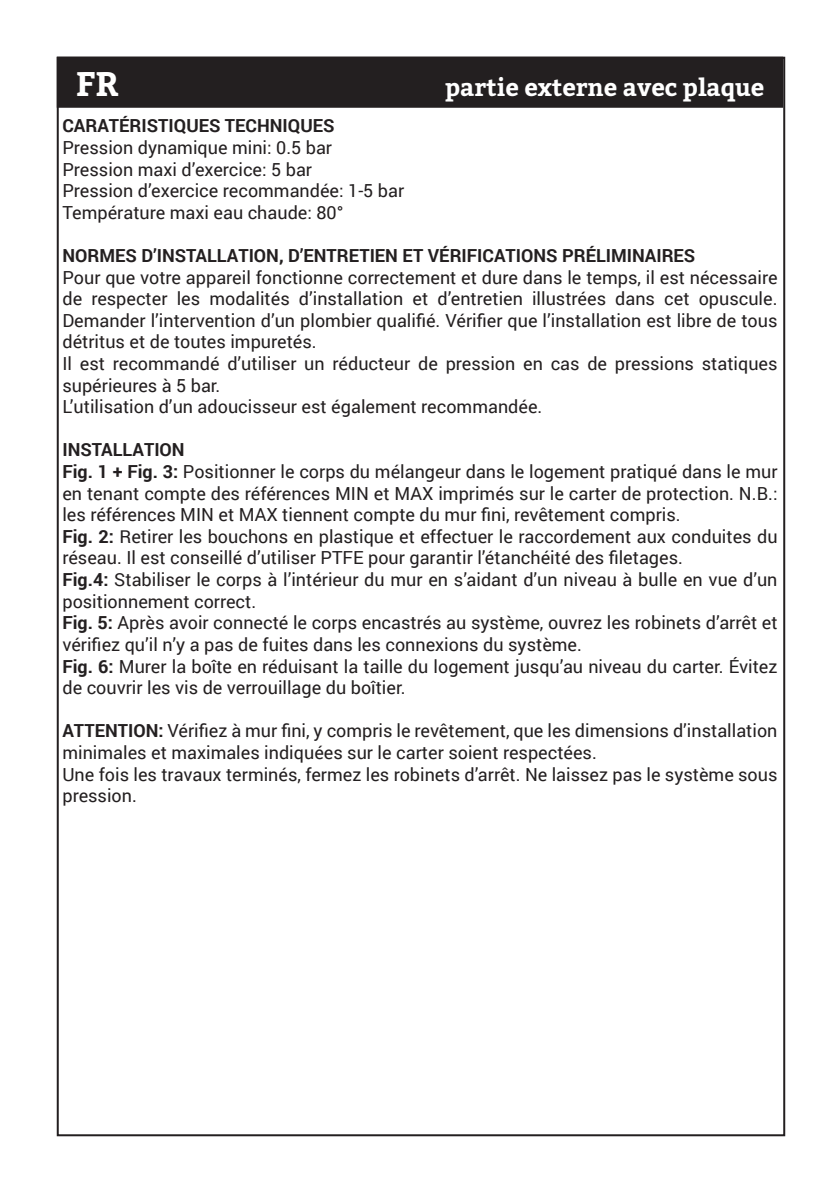
<style>
.page{position:relative;width:840px;height:1191px;background:#fff}
.page>*{position:absolute;margin:0;border:0;box-sizing:border-box;transform-origin:0 0}
.t1{font:700 34px "Bitter";color:#fff}
.t2{font:700 24px "Bitter";color:#fff}
.t3{font:18px/21.6px "Roboto";color:#231f20}
.t4{font:700 18px "Roboto";color:#231f20}
.s1{font-weight:700}
</style>
<div class="page">
<div style="left:58px;top:58px;width:723px;height:49px;background:#231f20"></div>
<div style="left:57px;top:57px;width:725px;height:51px;border:2px solid #231f20"></div>
<p class="t1" style="left:76px;top:63px;width:44px">FR</p>
<p class="t2" style="left:445px;top:73px;width:320px">partie externe avec plaque</p>
<p class="t4" style="left:62px;top:113px;width:273px">CARATÉRISTIQUES TECHNIQUES</p>
<p class="t3" style="left:62px;top:136px;width:271px">Pression dynamique mini: 0.5 bar</p>
<p class="t3" style="left:62px;top:158px;width:251px">Pression maxi d’exercice: 5 bar</p>
<p class="t3" style="left:62px;top:179px;width:343px">Pression d’exercice recommandée: 1-5 bar</p>
<p class="t3" style="left:62px;top:201px;width:282px">Température maxi eau chaude: 80°</p>
<p class="t4" style="left:62px;top:243px;width:634px">NORMES D’INSTALLATION, D’ENTRETIEN ET VÉRIFICATIONS PRÉLIMINAIRES</p>
<p class="t3" style="left:62px;top:266px;width:716px;text-align:justify">Pour que votre appareil fonctionne correctement et dure dans le temps, il est nécessaire de respecter les modalités d’installation et d’entretien illustrées dans cet opuscule.<br>Demander l’intervention d’un plombier qualifié. Vérifier que l’installation est libre de tous détritus et de toutes impuretés.</p>
<p class="t3" style="left:62px;top:352px;width:716px">Il est recommandé d’utiliser un réducteur de pression en cas de pressions statiques supérieures à 5 bar.</p>
<p class="t3" style="left:62px;top:395px;width:481px">L’utilisation d’un adoucisseur est également recommandée.</p>
<p class="t4" style="left:62px;top:437px;width:124px">INSTALLATION</p>
<p class="t3" style="left:62px;top:460px;width:716px;text-align:justify"><span class="s1">Fig. 1 + Fig. 3:</span> Positionner le corps du mélangeur dans le logement pratiqué dans le mur en tenant compte des références MIN et MAX imprimés sur le carter de protection. N.B.: les références MIN et MAX tiennent compte du mur fini, revêtement compris.</p>
<p class="t3" style="left:62px;top:525px;width:716px"><span class="s1">Fig. 2:</span> Retirer les bouchons en plastique et effectuer le raccordement aux conduites du réseau. Il est conseillé d’utiliser PTFE pour garantir l’étanchéité des filetages.</p>
<p class="t3" style="left:62px;top:568px;width:716px"><span class="s1">Fig.4:</span> Stabiliser le corps à l’intérieur du mur en s’aidant d’un niveau à bulle en vue d’un positionnement correct.</p>
<p class="t3" style="left:62px;top:611px;width:716px"><span class="s1">Fig. 5:</span> Après avoir connecté le corps encastrés au système, ouvrez les robinets d’arrêt et vérifiez qu’il n’y a pas de fuites dans les connexions du système.</p>
<p class="t3" style="left:62px;top:654px;width:716px"><span class="s1">Fig. 6:</span> Murer la boîte en réduisant la taille du logement jusqu’au niveau du carter. Évitez de couvrir les vis de verrouillage du boîtier.</p>
<p class="t3" style="left:62px;top:719px;width:716px"><span class="s1">ATTENTION:</span> Vérifiez à mur fini, y compris le revêtement, que les dimensions d’installation minimales et maximales indiquées sur le carter soient respectées.</p>
<p class="t3" style="left:62px;top:762px;width:716px">Une fois les travaux terminés, fermez les robinets d’arrêt. Ne laissez pas le système sous pression.</p>
</div>
